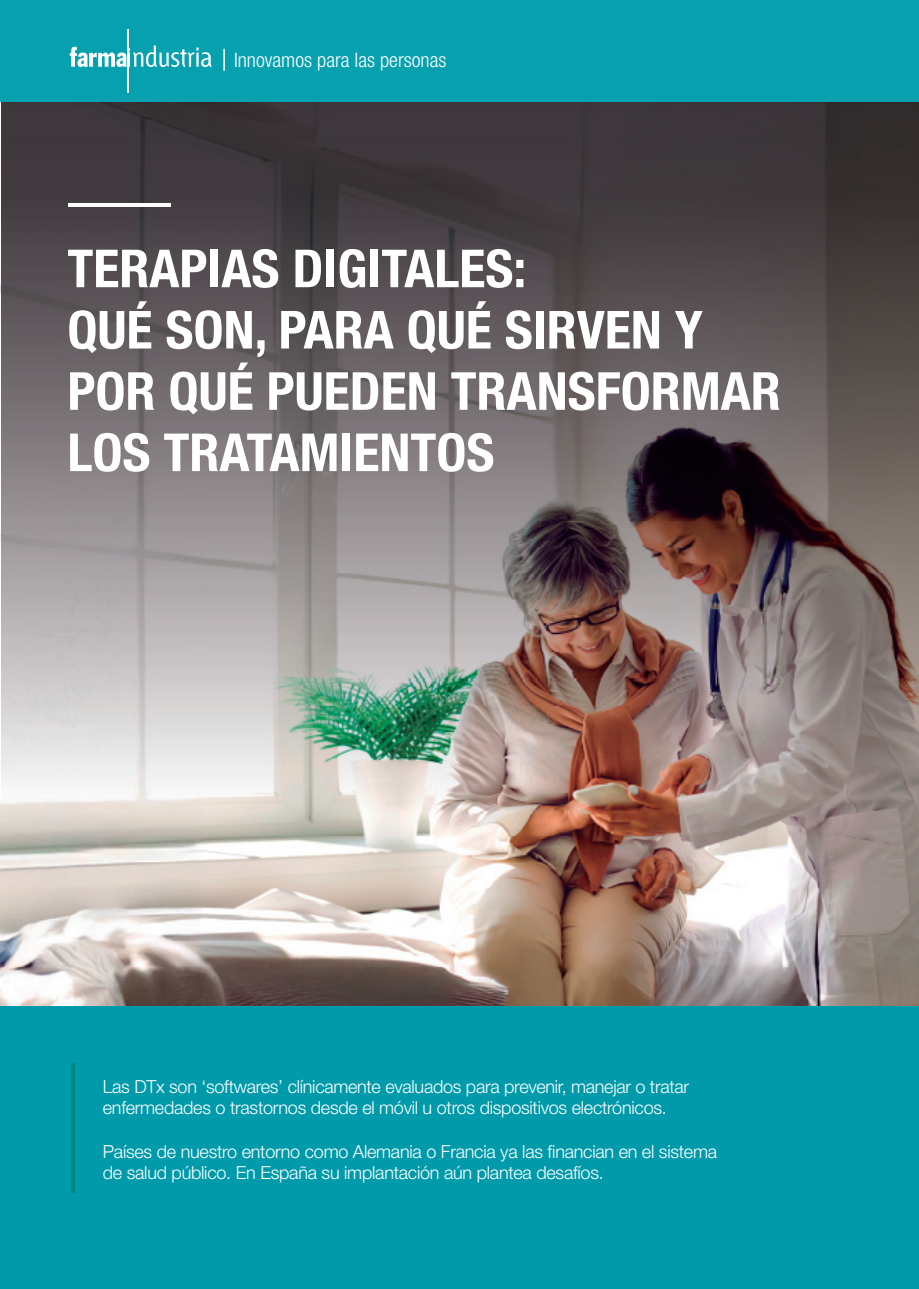
<style>
.page{position:relative;width:919px;height:1289px;background:#fff}
.page>*{position:absolute;margin:0;border:0;box-sizing:border-box;transform-origin:0 0}
.t1{font:700 condensed 52.5px/61.2px "Helvetica Neue LT Std";color:#fff}
.t2{font:300 condensed 20.1px "Helvetica Neue LT Std";color:#fff}
.t3{font:300 18px/21.6px "Helvetica Neue LT Std";letter-spacing:-.015em;color:#fff}
</style>
<div class="page">
<img style="left:0;top:284px;width:918px;height:722px">
<img style="left:1px;top:102px;width:917px;height:711px">
<div style="left:0;top:0;width:918px;height:102px;background:#06a0ae"></div>
<hr style="left:127px;top:29px;width:1px;height:63px;background:#fff">
<svg style="left:70px;top:46px;width:142px;height:21px"></svg>
<hr style="left:223px;top:49px;width:2px;height:21px;background:#fff">
<div style="left:0;top:1006px;width:918px;height:282px;background:#009aaa"></div>
<hr style="left:71px;top:1063px;width:4px;height:129px;background:#008785">
<hr style="left:69px;top:203px;width:102px;height:4px;background:#fff">
<p class="t2" style="left:234px;top:48px;width:214px">Innovamos para las personas</p>
<h1 class="t1" style="left:67px;top:238px;width:714px">TERAPIAS DIGITALES:<br>QUÉ SON, PARA QUÉ SIRVEN Y<br>POR QUÉ PUEDEN TRANSFORMAR<br>LOS TRATAMIENTOS</h1>
<p class="t3" style="left:103px;top:1077px;width:588px">Las DTx son ‘softwares’ clínicamente evaluados para prevenir, manejar o tratar enfermedades o trastornos desde el móvil u otros dispositivos electrónicos.</p>
<p class="t3" style="left:103px;top:1142px;width:615px">Países de nuestro entorno como Alemania o Francia ya las financian en el sistema de salud público. En España su implantación aún plantea desafíos.</p>
</div>
